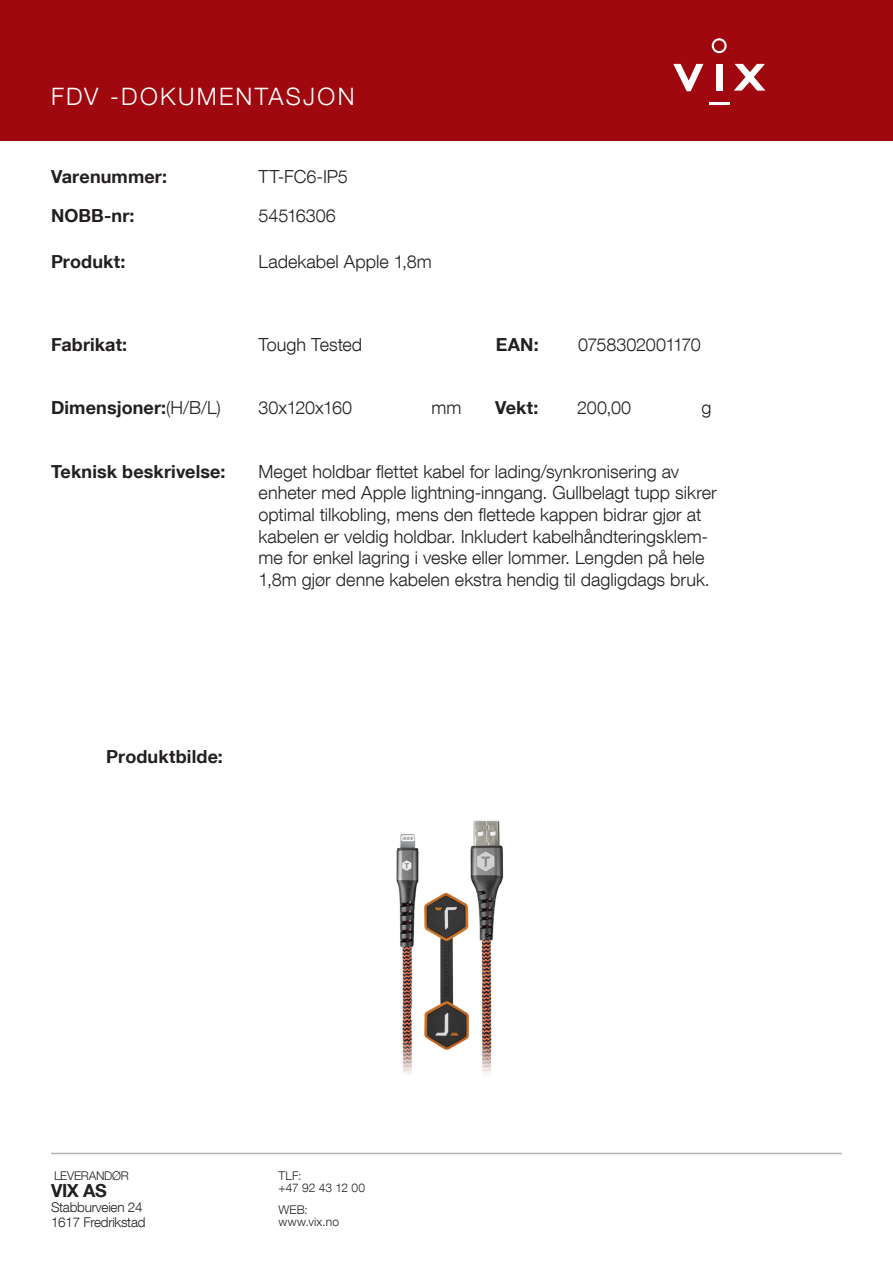
<style>
.page{position:relative;width:893px;height:1263px;background:#fff}
.page>*{position:absolute;margin:0;border:0;box-sizing:border-box;transform-origin:0 0}
.t1{font:300 24px "Helvetica Neue LT Com";letter-spacing:.095em;color:#fff}
.t2{font:300 18px/21.6px "Helvetica Neue LT Com";color:#231f20}
.t3{font:700 18px "Helvetica Neue LT Com";letter-spacing:.005em;color:#231f20}
.t4{font:300 18px "Helvetica Neue LT Com";letter-spacing:-.03em;color:#231f20}
.t5{font:300 18px "Helvetica Neue LT Com";letter-spacing:-.02em;color:#231f20}
.t6{font:300 13.5px "Helvetica Neue LT Com";letter-spacing:-.02em;color:#231f20}
.t7{font:300 12px "Helvetica Neue LT Com";letter-spacing:.005em;color:#231f20}
.t8{font:300 12px "Helvetica Neue LT Com";letter-spacing:-.02em;color:#231f20}
.s1{font-weight:300}
</style>
<div class="page">
<div style="left:0;top:0;width:893px;height:140px;background:#9f080e"></div>
<hr style="left:51px;top:1153px;width:791px;height:1px;background:#b3b3b3">
<svg style="left:673px;top:64px;width:30px;height:27px"></svg>
<div style="left:716px;top:64px;width:6px;height:27px;background:#fff"></div>
<svg style="left:734px;top:64px;width:31px;height:27px"></svg>
<svg style="left:712px;top:38px;width:15px;height:15px"></svg>
<hr style="left:709px;top:102px;width:20px;height:3px;background:#fff">
<img style="left:396px;top:820px;width:108px;height:254px">
<p class="t1" style="left:51px;top:81px;width:305px">FDV -DOKUMENTASJON</p>
<p class="t3" style="left:51px;top:165px;width:118px">Varenummer:</p>
<p class="t3" style="left:51px;top:204px;width:85px">NOBB-nr:</p>
<p class="t2" style="left:259px;top:165px;width:91px">TT-FC6-IP5</p>
<p class="t2" style="left:259px;top:204px;width:79px">54516306</p>
<p class="t3" style="left:51px;top:250px;width:76px">Produkt:</p>
<p class="t2" style="left:259px;top:250px;width:175px">Ladekabel Apple 1,8m</p>
<p class="t3" style="left:51px;top:333px;width:78px">Fabrikat:</p>
<p class="t2" style="left:259px;top:333px;width:105px">Tough Tested</p>
<p class="t3" style="left:496px;top:333px;width:45px">EAN:</p>
<p class="t4" style="left:578px;top:334px;width:124px">0758302001170</p>
<p class="t3" style="left:51px;top:397px;width:171px">Dimensjoner:<span class="s1">(H/B/L)</span></p>
<p class="t5" style="left:259px;top:397px;width:95px">30x120x160</p>
<p class="t2" style="left:432px;top:397px;width:31px">mm</p>
<p class="t3" style="left:495px;top:397px;width:45px">Vekt:</p>
<p class="t2" style="left:577px;top:397px;width:56px">200,00</p>
<p class="t2" style="left:702px;top:397px;width:12px">g</p>
<p class="t3" style="left:51px;top:460px;width:176px">Teknisk beskrivelse:</p>
<p class="t2" style="left:259px;top:460px;width:460px">Meget holdbar flettet kabel for lading/synkronisering av enheter med Apple lightning-inngang. Gullbelagt tupp sikrer optimal tilkobling, mens den flettede kappen bidrar gjør at kabelen er veldig holdbar. Inkludert kabelhåndteringsklem&shy;me for enkel lagring i veske eller lommer. Lengden på hele 1,8m gjør denne kabelen ekstra hendig til dagligdags bruk.</p>
<p class="t3" style="left:106px;top:746px;width:118px">Produktbilde:</p>
<p class="t8" style="left:54px;top:1168px;width:76px">LEVERANDØR</p>
<p class="t3" style="left:51px;top:1179px;width:57px">VIX AS</p>
<p class="t6" style="left:51px;top:1198px;width:93px">Stabburveien 24</p>
<p class="t6" style="left:51px;top:1213px;width:96px">1617 Fredrikstad</p>
<p class="t7" style="left:279px;top:1168px;width:25px">TLF:</p>
<p class="t7" style="left:279px;top:1180px;width:88px">+47 92 43 12 00</p>
<p class="t7" style="left:279px;top:1202px;width:31px">WEB:</p>
<p class="t7" style="left:279px;top:1214px;width:62px">www.vix.no</p>
</div>
